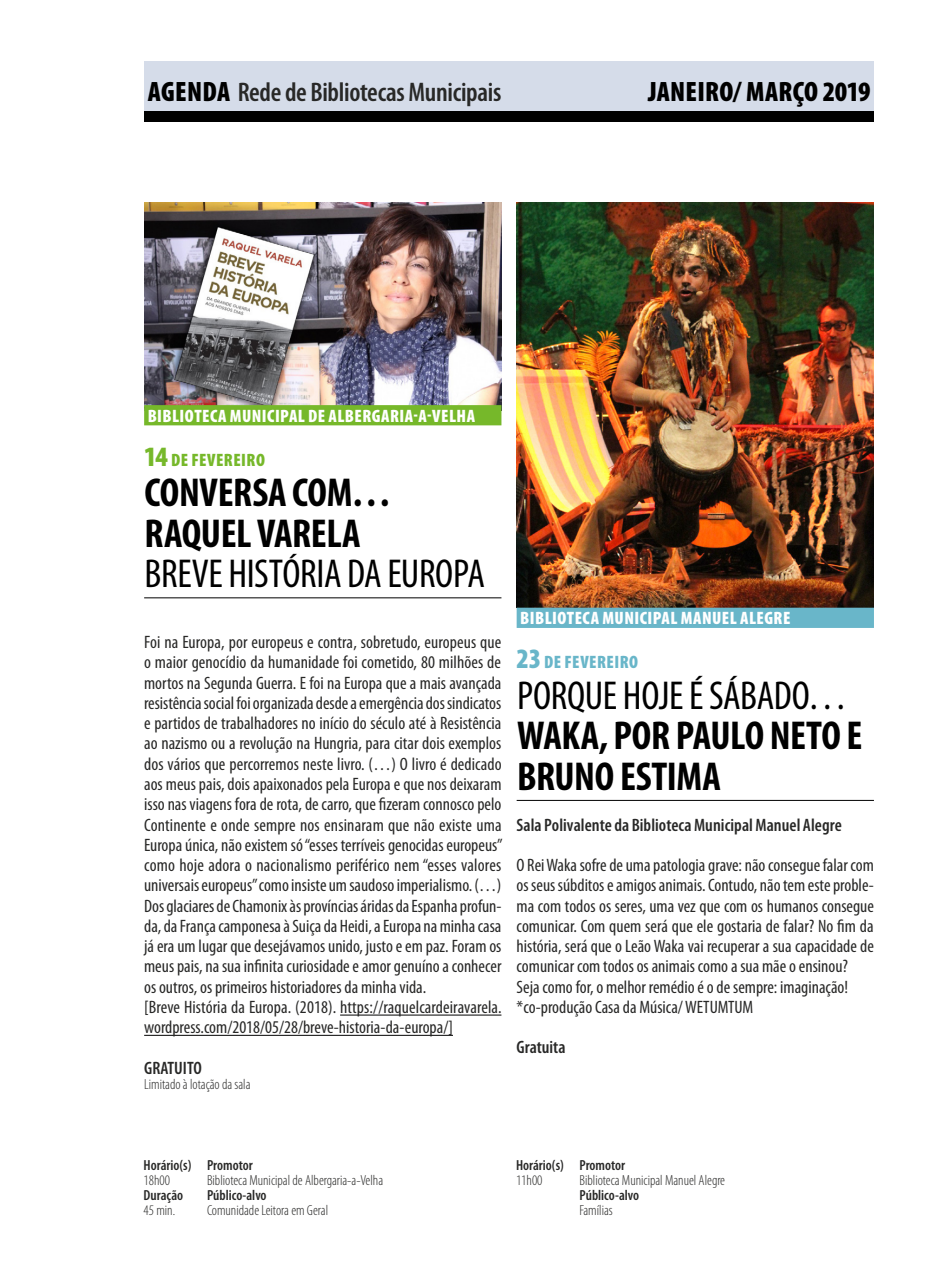
<style>
.page{position:relative;width:925px;height:1276px;background:#fff}
.page>*{position:absolute;margin:0;border:0;box-sizing:border-box;transform-origin:0 0}
.t1{font:700 condensed 40.5px/40.5px "Myriad Pro";letter-spacing:-.01em;color:#000}
.t2{font:condensed 40.5px "Myriad Pro";letter-spacing:-.01em;color:#000}
.t3{font:900 condensed 28.12px "Myriad Pro";letter-spacing:.005em;color:#000}
.t4{font:600 condensed 27px "Myriad Pro";letter-spacing:-.01em;color:#282827}
.t5{font:condensed 18px/20.2px "Myriad Pro";color:#282827}
.t6{font:900 condensed 18px "Myriad Pro";letter-spacing:.025em;color:#fff}
.t7{font:600 condensed 18px "Myriad Pro";color:#282827}
.t8{font:900 condensed 18px "Myriad Pro";letter-spacing:.025em;color:#76b82a}
.t9{font:900 condensed 18px "Myriad Pro";letter-spacing:.025em;color:#69b6c9}
.t10{font:300 condensed 14.62px "Myriad Pro";color:#282827}
.t11{font:600 condensed 14.62px "Myriad Pro";color:#282827}
.s1{font-weight:900;font-size:28.12px;color:#000}
.s2{font-size:28.12px}
</style>
<div class="page">
<div style="left:144px;top:61px;width:730px;height:50px;background:#d5dce9"></div>
<div style="left:144px;top:111px;width:730px;height:11px;background:#000"></div>
<img style="left:144px;top:203px;width:357px;height:202px">
<img style="left:516px;top:203px;width:358px;height:405px">
<div style="left:144px;top:405px;width:357px;height:20px;background:#76b82a"></div>
<hr style="left:144px;top:597px;width:357px;height:1px;background:#000">
<hr style="left:340px;top:1014px;width:161px;height:1px;background:#000">
<hr style="left:144px;top:1035px;width:309px;height:1px;background:#000">
<div style="left:517px;top:607px;width:357px;height:21px;background:#69b6c9"></div>
<hr style="left:517px;top:800px;width:357px;height:1px;background:#000">
<h3 class="t4" style="left:148px;top:78px;width:355px"><span class="s1">AGENDA</span> Rede de Bibliotecas Municipais</h3>
<h2 class="t3" style="left:648px;top:76px;width:224px">JANEIRO/ MARÇO 2019</h2>
<p class="t6" style="left:148px;top:405px;width:329px">BIBLIOTECA MUNICIPAL DE ALBERGARIA-A-VELHA</p>
<p class="t8" style="left:144px;top:450px;width:122px"><span class="s2">14</span> DE FEVEREIRO</p>
<h1 class="t1" style="left:145px;top:473px;width:249px">CONVERSA COM…<br>RAQUEL VARELA</h1>
<h1 class="t2" style="left:145px;top:552px;width:342px">BREVE HISTÓRIA DA EUROPA</h1>
<p class="t5" style="left:144px;top:632px;width:360px">Foi na Europa, por europeus e contra, sobretudo, europeus que o maior genocídio da humanidade foi cometido, 80 milhões de mortos na Segunda Guerra. E foi na Europa que a mais avançada resistência social foi organizada desde a emergência dos sindicatos e partidos de trabalhadores no início do século até à Resistência ao nazismo ou a revolução na Hungria, para citar dois exemplos dos vários que percorremos neste livro. (…) O livro é dedicado aos meus pais, dois apaixonados pela Europa e que nos deixaram isso nas viagens fora de rota, de carro, que fizeram connosco pelo Continente e onde sempre nos ensinaram que não existe uma Europa única, não existem só “esses terríveis genocidas europeus” como hoje adora o nacionalismo periférico nem “esses valores universais europeus” como insiste um saudoso imperialismo. (…)<br>Dos glaciares de Chamonix às províncias áridas da Espanha profun&shy;da, da França camponesa à Suiça da Heidi, a Europa na minha casa já era um lugar que desejávamos unido, justo e em paz. Foram os meus pais, na sua infinita curiosidade e amor genuíno a conhecer os outros, os primeiros historiadores da minha vida.<br>[Breve História da Europa. (2018). https://raquelcardeiravarela. wordpress.com/2018/05/28/breve-historia-da-europa/]</p>
<p class="t7" style="left:144px;top:1057px;width:59px">GRATUITO</p>
<p class="t10" style="left:144px;top:1076px;width:108px">Limitado à lotação da sala</p>
<p class="t6" style="left:520px;top:608px;width:272px">BIBLIOTECA MUNICIPAL MANUEL ALEGRE</p>
<p class="t9" style="left:517px;top:652px;width:123px"><span class="s2">23</span> DE FEVEREIRO</p>
<h1 class="t2" style="left:517px;top:673px;width:332px">PORQUE HOJE É SÁBADO…</h1>
<h1 class="t1" style="left:517px;top:716px;width:347px">WAKA, POR PAULO NETO E<br>BRUNO ESTIMA</h1>
<p class="t7" style="left:517px;top:814px;width:327px">Sala Polivalente da Biblioteca Municipal Manuel Alegre</p>
<p class="t5" style="left:517px;top:855px;width:359px">O Rei Waka sofre de uma patologia grave: não consegue falar com os seus súbditos e amigos animais. Contudo, não tem este proble&shy;ma com todos os seres, uma vez que com os humanos consegue comunicar. Com quem será que ele gostaria de falar? No fim da história, será que o Leão Waka vai recuperar a sua capacidade de comunicar com todos os animais como a sua mãe o ensinou?<br>Seja como for, o melhor remédio é o de sempre: imaginação! *co-produção Casa da Música/ WETUMTUM</p>
<p class="t7" style="left:517px;top:1037px;width:50px">Gratuita</p>
<p class="t11" style="left:144px;top:1157px;width:49px">Horário(s)</p>
<p class="t10" style="left:144px;top:1172px;width:28px">18h00</p>
<p class="t11" style="left:144px;top:1187px;width:41px">Duração</p>
<p class="t10" style="left:144px;top:1202px;width:33px">45 min.</p>
<p class="t11" style="left:207px;top:1156px;width:47px">Promotor</p>
<p class="t10" style="left:207px;top:1172px;width:178px">Biblioteca Municipal de Albergaria-a-Velha</p>
<p class="t11" style="left:207px;top:1187px;width:61px">Público-alvo</p>
<p class="t10" style="left:207px;top:1202px;width:123px">Comunidade Leitora em Geral</p>
<p class="t11" style="left:516px;top:1156px;width:49px">Horário(s)</p>
<p class="t10" style="left:516px;top:1172px;width:28px">11h00</p>
<p class="t11" style="left:579px;top:1156px;width:47px">Promotor</p>
<p class="t10" style="left:579px;top:1172px;width:147px">Biblioteca Municipal Manuel Alegre</p>
<p class="t11" style="left:579px;top:1187px;width:61px">Público-alvo</p>
<p class="t10" style="left:579px;top:1202px;width:35px">Famílias</p>
</div>
